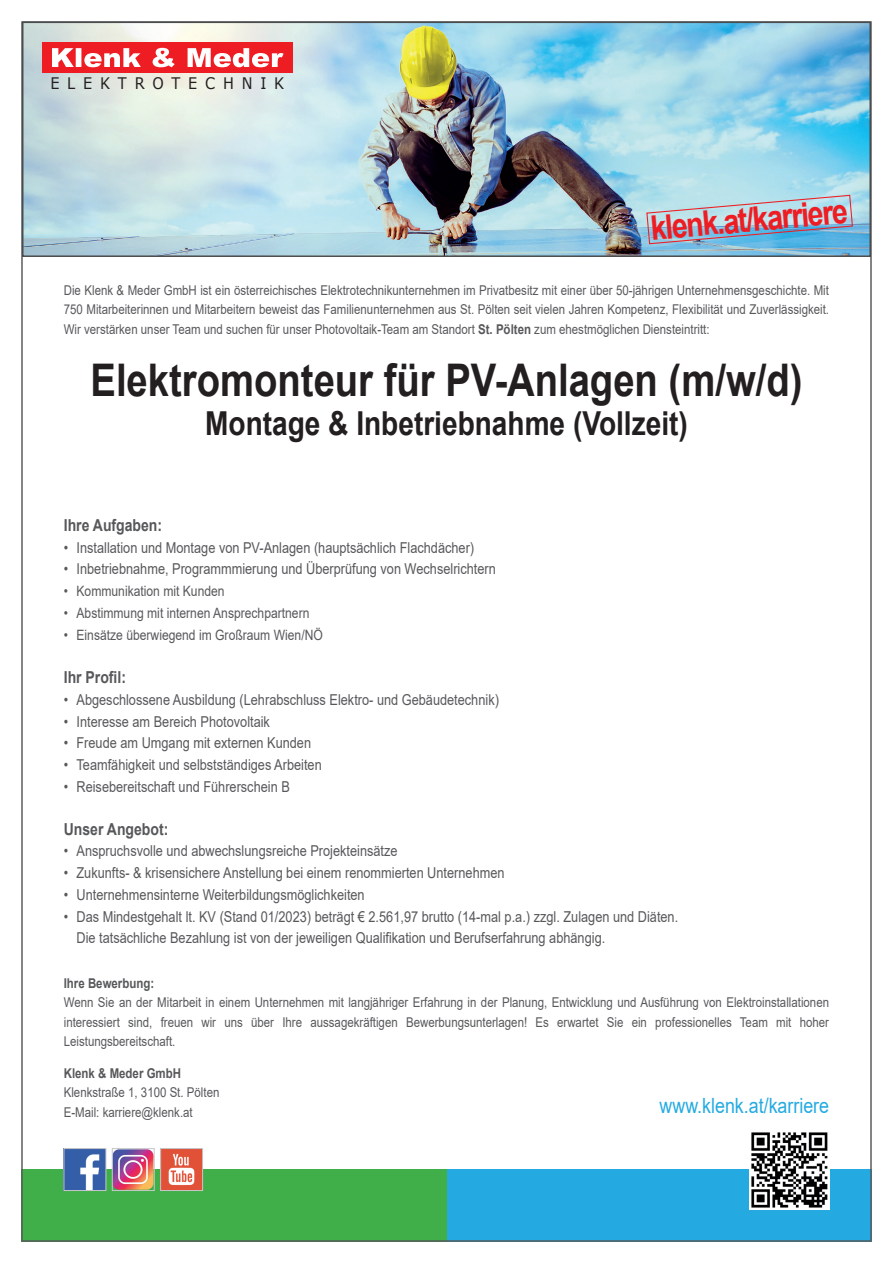
<style>
.page{position:relative;width:893px;height:1263px;background:#fff}
.page>*{position:absolute;margin:0;border:0;box-sizing:border-box;transform-origin:0 0}
.t1{font:700 45px "Arial";color:#231f20;scale:.85 1}
.t2{font:700 33.9px "Arial";color:#ee1d23;scale:.85 1}
.t3{font:700 33px "Arial";color:#231f20;scale:.85 1}
.t4{font:21px "Arial";color:#24aae1;scale:.85 1}
.t5{font:700 16.5px "Arial";color:#57585a;scale:.85 1}
.t6{font:15.9px "Verdana";letter-spacing:.54em;color:#231f20;scale:.91 1}
.t7{font:15px/21.8px "Arial";color:#57585a;scale:.85 1}
.t8{font:14.25px "Arial";color:#57585a;scale:.85 1}
.t9{font:13.5px/19.5px "Arial";color:#57585a;scale:.85 1}
.t10{font:700 13.5px "Arial";color:#57585a;scale:.85 1}
.s1{font-weight:700}
</style>
<div class="page">
<div style="left:446px;top:1169px;width:426px;height:73px;background:#24aae1"></div>
<div style="left:21px;top:1169px;width:425px;height:73px;background:#40ae49"></div>
<img style="left:750px;top:1132px;width:79px;height:78px">
<img style="left:162px;top:1150px;width:39px;height:39px">
<div style="left:160px;top:1148px;width:43px;height:43px;border:1px solid #c7c8ca"></div>
<img style="left:66px;top:1150px;width:38px;height:39px">
<div style="left:64px;top:1148px;width:42px;height:43px;border:1px solid #c7c8ca"></div>
<img style="left:114px;top:1150px;width:38px;height:39px">
<div style="left:112px;top:1148px;width:42px;height:43px;border:1px solid #c7c8ca"></div>
<img style="left:25px;top:25px;width:843px;height:229px">
<div style="left:22px;top:22px;width:849px;height:235px;border:2px solid #4b4c4d"></div>
<svg style="left:646px;top:194px;width:207px;height:51px;background:#9ecadf"></svg>
<div style="left:43px;top:43px;width:250px;height:30px;background:#ee1d23"></div>
<svg style="left:52px;top:48px;width:232px;height:19px"></svg>
<p class="t6" style="left:50px;top:73px;width:259px">ELEKTROTECHNIK</p>
<h2 class="t2" style="left:649px;top:204px;width:234px;rotate:-5deg">klenk.at/karriere</h2>
<p class="t9" style="left:64px;top:280px;width:902px">Die Klenk &amp; Meder GmbH ist ein österreichisches Elektrotechnikunternehmen im Privatbesitz mit einer über 50-jährigen Unternehmensgeschichte. Mit<br>750 Mitarbeiterinnen und Mitarbeitern beweist das Familienunternehmen aus St. Pölten seit vielen Jahren Kompetenz, Flexibilität und Zuverlässigkeit.</p>
<p class="t9" style="left:64px;top:319px;width:761px">Wir verstärken unser Team und suchen für unser Photovoltaik-Team am Standort <span class="s1">St. Pölten</span> zum ehestmöglichen Diensteintritt:</p>
<h1 class="t1" style="left:90px;top:349px;width:839px">Elektromonteur für PV-Anlagen (m/w/d)</h1>
<h3 class="t3" style="left:205px;top:400px;width:569px">Montage &amp; Inbetriebnahme (Vollzeit)</h3>
<p class="t5" style="left:64px;top:513px;width:117px">Ihre Aufgaben:</p>
<p class="t7" style="left:64px;top:536px;width:484px">• Installation und Montage von PV-Anlagen (hauptsächlich Flachdächer)</p>
<p class="t7" style="left:64px;top:558px;width:510px">• Inbetriebnahme, Programmmierung und Überprüfung von Wechselrichtern</p>
<p class="t8" style="left:64px;top:581px;width:191px">• Kommunikation mit Kunden</p>
<p class="t8" style="left:64px;top:603px;width:291px">• Abstimmung mit internen Ansprechpartnern</p>
<p class="t8" style="left:64px;top:625px;width:306px">• Einsätze überwiegend im Großraum Wien/NÖ</p>
<p class="t5" style="left:64px;top:666px;width:75px">Ihr Profil:</p>
<p class="t7" style="left:64px;top:689px;width:513px">• Abgeschlossene Ausbildung (Lehrabschluss Elektro- und Gebäudetechnik)</p>
<p class="t7" style="left:64px;top:710px;width:244px">• Interesse am Bereich Photovoltaik</p>
<p class="t7" style="left:64px;top:732px;width:292px">• Freude am Umgang mit externen Kunden</p>
<p class="t7" style="left:64px;top:754px;width:305px">• Teamfähigkeit und selbstständiges Arbeiten</p>
<p class="t7" style="left:64px;top:776px;width:267px">• Reisebereitschaft und Führerschein B</p>
<p class="t5" style="left:64px;top:817px;width:125px">Unser Angebot:</p>
<p class="t7" style="left:64px;top:840px;width:394px">• Anspruchsvolle und abwechslungsreiche Projekteinsätze</p>
<p class="t7" style="left:64px;top:862px;width:520px">• Zukunfts- &amp; krisensichere Anstellung bei einem renommierten Unternehmen</p>
<p class="t7" style="left:64px;top:884px;width:356px">• Unternehmensinterne Weiterbildungsmöglichkeiten</p>
<p class="t7" style="left:77px;top:905px;width:709px;text-indent:-13px">• Das Mindestgehalt lt. KV (Stand 01/2023) beträgt € 2.561,97 brutto (14-mal p.a.) zzgl. Zulagen und Diäten.<br>Die tatsächliche Bezahlung ist von der jeweiligen Qualifikation und Berufserfahrung abhängig.</p>
<p class="t10" style="left:64px;top:974px;width:108px">Ihre Bewerbung:</p>
<p class="t9" style="left:64px;top:993px;width:902px;text-align:justify">Wenn Sie an der Mitarbeit in einem Unternehmen mit langjähriger Erfahrung in der Planung, Entwicklung und Ausführung von Elektroinstallationen interessiert sind, freuen wir uns über Ihre aussagekräftigen Bewerbungsunterlagen! Es erwartet Sie ein professionelles Team mit hoher Leistungsbereitschaft.</p>
<p class="t10" style="left:64px;top:1063px;width:140px">Klenk &amp; Meder GmbH</p>
<p class="t9" style="left:64px;top:1083px;width:185px">Klenkstraße 1, 3100 St. Pölten<br>E-Mail: karriere@klenk.at</p>
<h3 class="t4" style="left:660px;top:1091px;width:201px">www.klenk.at/karriere</h3>
</div>
